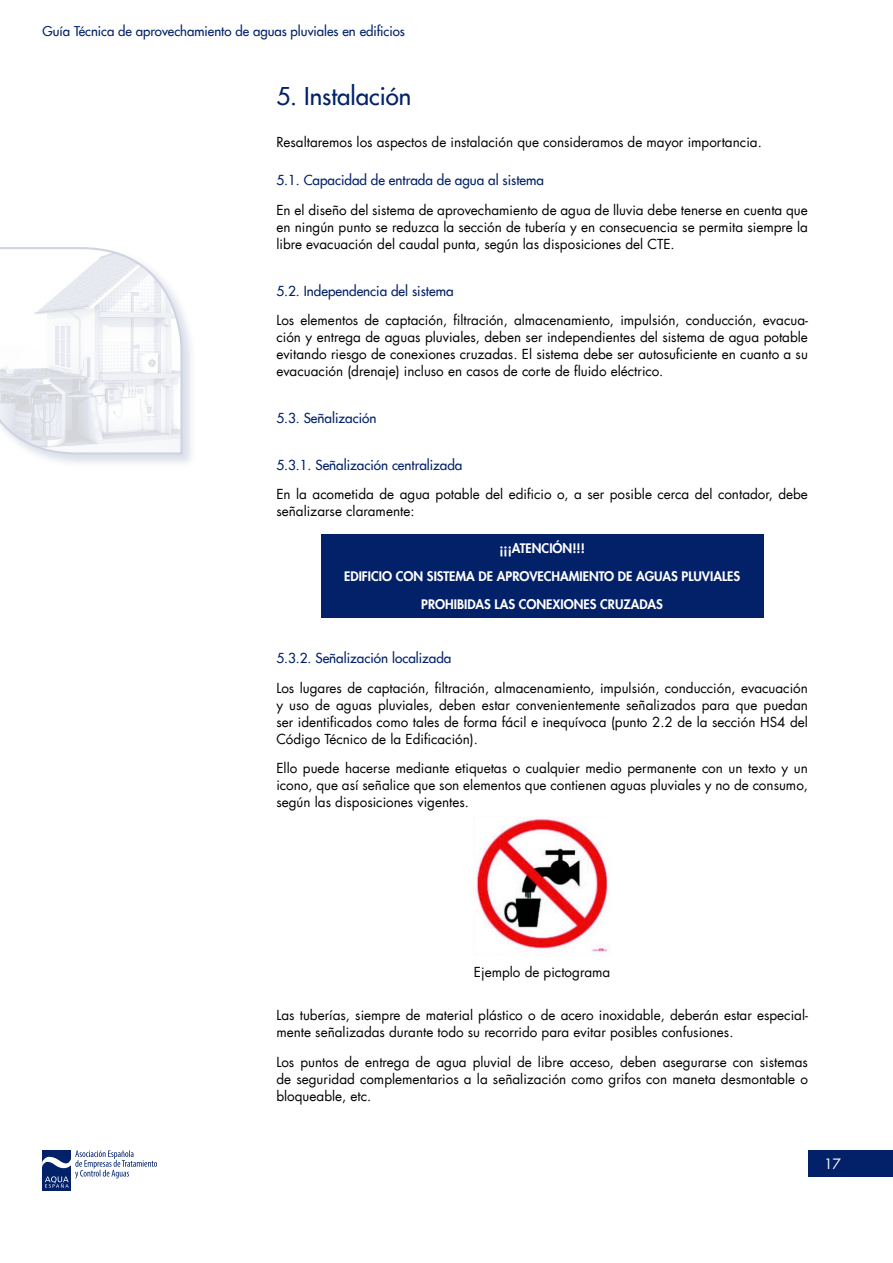
<style>
.page{position:relative;width:893px;height:1263px;background:#fff}
.page>*{position:absolute;margin:0;border:0;box-sizing:border-box;transform-origin:0 0}
.t1{font:500 24px "Futura Com";color:#022169}
.t2{font:13.95px "Futura Com";color:#fff}
.t3{font:13.5px/17px "Futura Com";color:#000;text-align:justify}
.t4{font:500 13.5px "Futura Com";color:#022169}
.t5{font:500 13.2px "Futura Com";color:#022169}
.t6{font:800 12.9px/28.2px "Futura Com";color:#fff;text-align:center}
</style>
<div class="page">
<div style="left:808px;top:1150px;width:85px;height:26px;background:#022169"></div>
<div style="left:0;top:245px;width:197px;height:224px;background:#022169;opacity:.75"></div>
<svg style="left:0;top:246px;width:184px;height:209px"></svg>
<div style="left:321px;top:534px;width:442px;height:83px;background:#022169"></div>
<img style="left:476px;top:818px;width:133px;height:134px">
<div style="left:43px;top:1150px;width:28px;height:41px;background:#022169"></div>
<svg style="left:43px;top:1150px;width:114px;height:38px"></svg>
<p class="t5" style="left:43px;top:22px;width:364px">Guía Técnica de aprovechamiento de aguas pluviales en edificios</p>
<h1 class="t1" style="left:276px;top:78px;width:137px">5. Instalación</h1>
<p class="t3" style="left:276px;top:134px;width:487px">Resaltaremos los aspectos de instalación que consideramos de mayor importancia.</p>
<p class="t4" style="left:276px;top:170px;width:269px">5.1. Capacidad de entrada de agua al sistema</p>
<p class="t3" style="left:276px;top:202px;width:533px">En el diseño del sistema de aprovechamiento de agua de lluvia debe tenerse en cuenta que en ningún punto se reduzca la sección de tubería y en consecuencia se permita siempre la libre evacuación del caudal punta, según las disposiciones del CTE.</p>
<p class="t4" style="left:276px;top:281px;width:179px">5.2. Independencia del sistema</p>
<p class="t3" style="left:276px;top:312px;width:533px">Los elementos de captación, filtración, almacenamiento, impulsión, conducción, evacua&shy;ción y entrega de aguas pluviales, deben ser independientes del sistema de agua potable evitando riesgo de conexiones cruzadas. El sistema debe ser autosuficiente en cuanto a su evacuación (drenaje) incluso en casos de corte de fluido eléctrico.</p>
<p class="t4" style="left:276px;top:408px;width:102px">5.3. Señalización</p>
<p class="t4" style="left:276px;top:455px;width:188px">5.3.1. Señalización centralizada</p>
<p class="t3" style="left:276px;top:486px;width:533px">En la acometida de agua potable del edificio o, a ser posible cerca del contador, debe señalizarse claramente:</p>
<p class="t6" style="left:344px;top:533px;width:397px">¡¡¡ATENCIÓN!!!<br>EDIFICIO CON SISTEMA DE APROVECHAMIENTO DE AGUAS PLUVIALES<br>PROHIBIDAS LAS CONEXIONES CRUZADAS</p>
<p class="t4" style="left:276px;top:648px;width:177px">5.3.2. Señalización localizada</p>
<p class="t3" style="left:276px;top:679px;width:533px">Los lugares de captación, filtración, almacenamiento, impulsión, conducción, evacuación y uso de aguas pluviales, deben estar convenientemente señalizados para que puedan ser identificados como tales de forma fácil e inequívoca (punto 2.2 de la sección HS4 del Código Técnico de la Edificación).</p>
<p class="t3" style="left:276px;top:760px;width:533px">Ello puede hacerse mediante etiquetas o cualquier medio permanente con un texto y un icono, que así señalice que son elementos que contienen aguas pluviales y no de consumo, según las disposiciones vigentes.</p>
<p class="t3" style="left:474px;top:964px;width:138px">Ejemplo de pictograma</p>
<p class="t3" style="left:276px;top:1006px;width:533px">Las tuberías, siempre de material plástico o de acero inoxidable, deberán estar especial&shy;mente señalizadas durante todo su recorrido para evitar posibles confusiones.</p>
<p class="t3" style="left:276px;top:1053px;width:533px">Los puntos de entrega de agua pluvial de libre acceso, deben asegurarse con sistemas de seguridad complementarios a la señalización como grifos con maneta desmontable o bloqueable, etc.</p>
<p class="t2" style="left:824px;top:1154px;width:19px">17</p>
</div>
